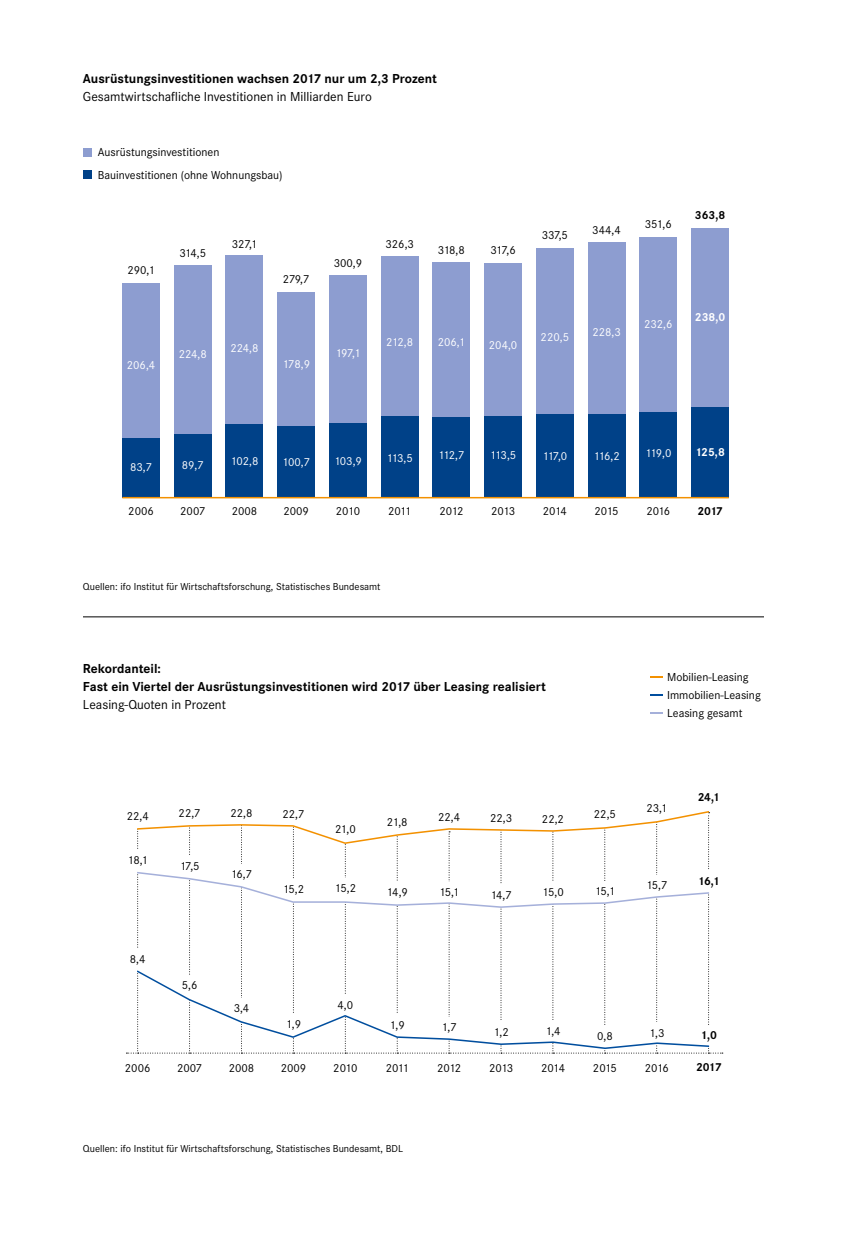
<style>
.page{position:relative;width:847px;height:1238px;background:#fff}
.page>*{position:absolute;margin:0;border:0;box-sizing:border-box;transform-origin:0 0}
.t1{font:700 13.5px/18px "Corporate S";color:#000}
.t2{font:13.5px "Corporate S";color:#000}
.t3{font:12px/18px "Corporate S";color:#000}
.t4{font:12px "Corporate S";letter-spacing:-.035em;color:#fff}
.t5{font:700 12px "Corporate S";letter-spacing:-.04em;color:#000}
.t6{font:700 12px "Corporate S";color:#fff}
.t7{font:10.5px "Corporate S";color:#000}
</style>
<div class="page">
<div style="left:691px;top:406px;width:37px;height:91px;background:#004188"></div>
<div style="left:639px;top:411px;width:37px;height:86px;background:#004188"></div>
<div style="left:587px;top:413px;width:38px;height:84px;background:#004188"></div>
<div style="left:536px;top:413px;width:37px;height:84px;background:#004188"></div>
<div style="left:484px;top:415px;width:37px;height:82px;background:#004188"></div>
<div style="left:432px;top:416px;width:38px;height:81px;background:#004188"></div>
<div style="left:381px;top:415px;width:37px;height:82px;background:#004188"></div>
<div style="left:329px;top:423px;width:37px;height:74px;background:#004188"></div>
<div style="left:277px;top:425px;width:38px;height:72px;background:#004188"></div>
<div style="left:226px;top:424px;width:37px;height:73px;background:#004188"></div>
<div style="left:174px;top:433px;width:37px;height:64px;background:#004188"></div>
<div style="left:122px;top:438px;width:37px;height:59px;background:#004188"></div>
<div style="left:691px;top:228px;width:37px;height:178px;background:#8d9dd0"></div>
<div style="left:639px;top:237px;width:37px;height:174px;background:#8d9dd0"></div>
<div style="left:587px;top:243px;width:38px;height:170px;background:#8d9dd0"></div>
<div style="left:536px;top:248px;width:37px;height:165px;background:#8d9dd0"></div>
<div style="left:484px;top:263px;width:37px;height:152px;background:#8d9dd0"></div>
<div style="left:432px;top:262px;width:38px;height:154px;background:#8d9dd0"></div>
<div style="left:381px;top:256px;width:37px;height:159px;background:#8d9dd0"></div>
<div style="left:329px;top:275px;width:37px;height:148px;background:#8d9dd0"></div>
<div style="left:277px;top:291px;width:38px;height:134px;background:#8d9dd0"></div>
<div style="left:226px;top:256px;width:37px;height:168px;background:#8d9dd0"></div>
<div style="left:174px;top:265px;width:37px;height:168px;background:#8d9dd0"></div>
<div style="left:122px;top:283px;width:37px;height:155px;background:#8d9dd0"></div>
<hr style="left:83px;top:616px;width:680px;height:1px;background:#000">
<div style="left:83px;top:148px;width:9px;height:9px;background:#8d9dd0"></div>
<div style="left:83px;top:170px;width:9px;height:9px;background:#004188"></div>
<div style="left:276px;top:269px;width:40px;height:23px;background:#fff"></div>
<svg style="left:650px;top:676px;width:12px;height:1px"></svg>
<svg style="left:650px;top:694px;width:12px;height:1px"></svg>
<svg style="left:650px;top:712px;width:12px;height:1px"></svg>
<svg style="left:126px;top:811px;width:596px;height:242px"></svg>
<hr style="left:122px;top:497px;width:606px;height:1px;background:#f39100">
<p class="t1" style="left:83px;top:70px;width:355px">Ausrüstungsinvestitionen wachsen 2017 nur um 2,3 Prozent</p>
<p class="t2" style="left:83px;top:89px;width:290px">Gesamtwirtschafliche Investitionen in Milliarden Euro</p>
<p class="t3" style="left:98px;top:141px;width:186px;line-height:22.5px">Ausrüstungsinvestitionen<br>Bauinvestitionen (ohne Wohnungsbau)</p>
<p class="t3" style="left:127px;top:261px;width:29px">290,1</p>
<p class="t3" style="left:179px;top:244px;width:28px">314,5</p>
<p class="t3" style="left:232px;top:235px;width:27px">327,1</p>
<p class="t4" style="left:127px;top:358px;width:30px">206,4</p>
<p class="t4" style="left:179px;top:347px;width:29px">224,8</p>
<p class="t4" style="left:230px;top:341px;width:29px">224,8</p>
<p class="t3" style="left:283px;top:270px;width:28px">279,7</p>
<p class="t4" style="left:282px;top:357px;width:29px">178,9</p>
<p class="t3" style="left:333px;top:254px;width:30px">300,9</p>
<p class="t3" style="left:385px;top:235px;width:30px">326,3</p>
<p class="t4" style="left:335px;top:346px;width:26px">197,1</p>
<p class="t4" style="left:386px;top:335px;width:28px">212,8</p>
<p class="t3" style="left:438px;top:241px;width:28px">318,8</p>
<p class="t4" style="left:437px;top:335px;width:29px">206,1</p>
<p class="t3" style="left:490px;top:241px;width:27px">317,6</p>
<p class="t4" style="left:488px;top:338px;width:30px">204,0</p>
<p class="t3" style="left:541px;top:226px;width:28px">337,5</p>
<p class="t3" style="left:592px;top:221px;width:30px">344,4</p>
<p class="t3" style="left:644px;top:215px;width:28px">351,6</p>
<p class="t5" style="left:694px;top:208px;width:32px">363,8</p>
<p class="t4" style="left:540px;top:330px;width:30px">220,5</p>
<p class="t4" style="left:592px;top:325px;width:30px">228,3</p>
<p class="t4" style="left:643px;top:317px;width:30px">232,6</p>
<p class="t6" style="left:694px;top:310px;width:32px">238,0</p>
<p class="t4" style="left:130px;top:460px;width:24px">83,7</p>
<p class="t4" style="left:182px;top:458px;width:24px">89,7</p>
<p class="t4" style="left:230px;top:453px;width:29px">102,8</p>
<p class="t4" style="left:282px;top:455px;width:29px">100,7</p>
<p class="t4" style="left:334px;top:453px;width:29px">103,9</p>
<p class="t4" style="left:386px;top:451px;width:28px">113,5</p>
<p class="t4" style="left:438px;top:448px;width:28px">112,7</p>
<p class="t4" style="left:489px;top:448px;width:28px">113,5</p>
<p class="t4" style="left:542px;top:449px;width:26px">117,0</p>
<p class="t4" style="left:593px;top:449px;width:28px">116,2</p>
<p class="t4" style="left:645px;top:446px;width:28px">119,0</p>
<p class="t6" style="left:695px;top:445px;width:31px">125,8</p>
<p class="t3" style="left:128px;top:502px;width:27px">2006</p>
<p class="t3" style="left:180px;top:502px;width:27px">2007</p>
<p class="t3" style="left:231px;top:502px;width:27px">2008</p>
<p class="t3" style="left:283px;top:502px;width:27px">2009</p>
<p class="t3" style="left:336px;top:502px;width:26px">2010</p>
<p class="t3" style="left:388px;top:502px;width:25px">2011</p>
<p class="t3" style="left:439px;top:502px;width:25px">2012</p>
<p class="t3" style="left:491px;top:502px;width:26px">2013</p>
<p class="t3" style="left:542px;top:502px;width:26px">2014</p>
<p class="t3" style="left:594px;top:502px;width:26px">2015</p>
<p class="t3" style="left:646px;top:502px;width:25px">2016</p>
<p class="t5" style="left:697px;top:504px;width:27px">2017</p>
<p class="t7" style="left:83px;top:581px;width:299px">Quellen: ifo Institut für Wirtschaftsforschung, Statistisches Bundesamt</p>
<p class="t1" style="left:83px;top:660px;width:464px">Rekordanteil:<br>Fast ein Viertel der Ausrüstungsinvestitionen wird 2017 über Leasing realisiert</p>
<p class="t2" style="left:83px;top:697px;width:144px">Leasing-Quoten in Prozent</p>
<p class="t3" style="left:666px;top:668px;width:95px">Mobilien-Leasing<br>Immobilien-Leasing<br>Leasing gesamt</p>
<p class="t3" style="left:127px;top:806px;width:24px">22,4</p>
<p class="t3" style="left:178px;top:804px;width:24px">22,7</p>
<p class="t3" style="left:230px;top:803px;width:24px">22,8</p>
<p class="t3" style="left:282px;top:805px;width:24px">22,7</p>
<p class="t3" style="left:127px;top:851px;width:22px">18,1</p>
<p class="t3" style="left:179px;top:856px;width:21px">17,5</p>
<p class="t3" style="left:231px;top:865px;width:23px">16,7</p>
<p class="t3" style="left:335px;top:820px;width:22px">21,0</p>
<p class="t3" style="left:387px;top:813px;width:22px">21,8</p>
<p class="t3" style="left:438px;top:807px;width:24px">22,4</p>
<p class="t3" style="left:490px;top:808px;width:24px">22,3</p>
<p class="t3" style="left:541px;top:809px;width:24px">22,2</p>
<p class="t3" style="left:130px;top:949px;width:17px">8,4</p>
<p class="t3" style="left:182px;top:976px;width:17px">5,6</p>
<p class="t3" style="left:282px;top:880px;width:23px">15,2</p>
<p class="t3" style="left:334px;top:879px;width:23px">15,2</p>
<p class="t3" style="left:386px;top:882px;width:23px">14,9</p>
<p class="t3" style="left:439px;top:882px;width:22px">15,1</p>
<p class="t3" style="left:490px;top:885px;width:23px">14,7</p>
<p class="t3" style="left:542px;top:883px;width:23px">15,0</p>
<p class="t3" style="left:233px;top:999px;width:17px">3,4</p>
<p class="t3" style="left:286px;top:1015px;width:17px">1,9</p>
<p class="t3" style="left:337px;top:996px;width:17px">4,0</p>
<p class="t3" style="left:389px;top:1015px;width:17px">1,9</p>
<p class="t3" style="left:441px;top:1018px;width:17px">1,7</p>
<p class="t3" style="left:493px;top:1022px;width:17px">1,2</p>
<p class="t3" style="left:545px;top:1021px;width:17px">1,4</p>
<p class="t3" style="left:593px;top:805px;width:24px">22,5</p>
<p class="t3" style="left:594px;top:882px;width:22px">15,1</p>
<p class="t3" style="left:597px;top:1026px;width:17px">0,8</p>
<p class="t3" style="left:646px;top:799px;width:22px">23,1</p>
<p class="t3" style="left:645px;top:876px;width:23px">15,7</p>
<p class="t5" style="left:697px;top:790px;width:24px">24,1</p>
<p class="t5" style="left:697px;top:873px;width:23px">16,1</p>
<p class="t3" style="left:649px;top:1023px;width:17px">1,3</p>
<p class="t5" style="left:700px;top:1028px;width:18px">1,0</p>
<p class="t3" style="left:125px;top:1058px;width:27px">2006</p>
<p class="t3" style="left:177px;top:1058px;width:27px">2007</p>
<p class="t3" style="left:229px;top:1058px;width:27px">2008</p>
<p class="t3" style="left:280px;top:1058px;width:27px">2009</p>
<p class="t3" style="left:333px;top:1058px;width:26px">2010</p>
<p class="t3" style="left:385px;top:1058px;width:25px">2011</p>
<p class="t3" style="left:437px;top:1058px;width:25px">2012</p>
<p class="t3" style="left:489px;top:1058px;width:26px">2013</p>
<p class="t3" style="left:540px;top:1058px;width:26px">2014</p>
<p class="t3" style="left:592px;top:1058px;width:26px">2015</p>
<p class="t3" style="left:644px;top:1058px;width:25px">2016</p>
<p class="t5" style="left:695px;top:1060px;width:27px">2017</p>
<p class="t7" style="left:83px;top:1142px;width:321px">Quellen: ifo Institut für Wirtschaftsforschung, Statistisches Bundesamt, BDL</p>
</div>
